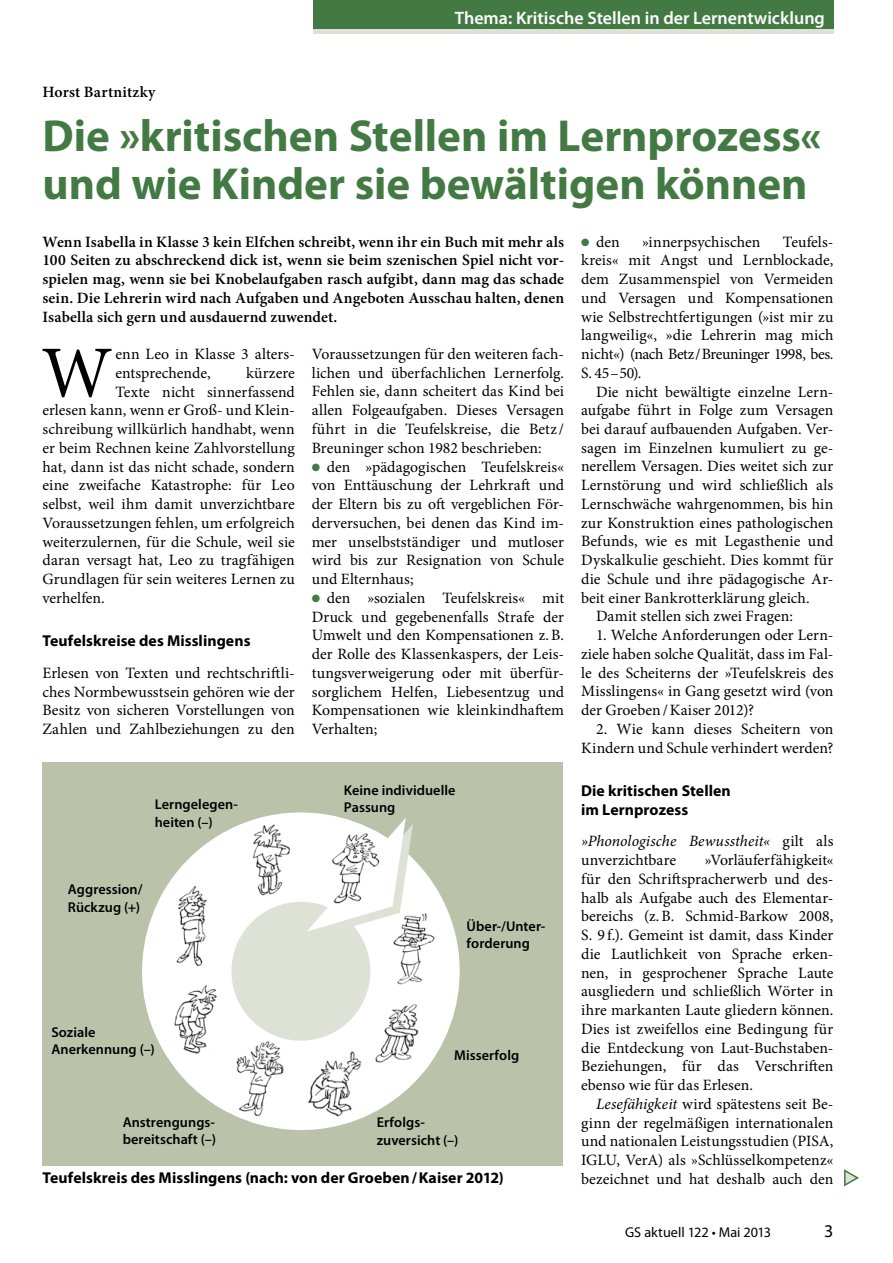
<style>
.page{position:relative;width:893px;height:1263px;background:#fff}
.page>*{position:absolute;margin:0;border:0;box-sizing:border-box;transform-origin:0 0}
.t1{font:73.5px "Minion Pro";color:#000}
.t2{font:700 45px/48px "Myriad Pro";color:#437a44}
.t3{font:600 18px "Myriad Pro";color:#fff}
.t4{font:18px "Myriad Pro Regular 2";color:#000}
.t5{font:15.75px/18.8px "Minion Pro";color:#000;text-align:justify}
.t6{font:600 15.75px/18.8px "Minion Pro";letter-spacing:.005em;color:#000;text-align:justify}
.t7{font:700 15.75px/18.8px "Myriad Pro";letter-spacing:.005em;color:#000}
.t8{font:italic 15.75px/18.8px "Minion Pro";letter-spacing:.005em;color:#000}
.t9{font:600 14.25px/17.2px "Myriad Pro";letter-spacing:.005em;color:#000}
.t10{font:14.25px "Myriad Pro";color:#000}
.s1{font-style:normal}
.s2{color:#437a44}
.s3{font-style:italic}
</style>
<div class="page">
<div style="left:313px;top:0;width:520px;height:33px;background:#437a44"></div>
<hr style="left:313px;top:30px;width:520px;height:4px;background:#dee1d5">
<svg style="left:844px;top:1169px;width:15px;height:17px"></svg>
<div style="left:43px;top:762px;width:520px;height:403px;background:#bac3aa"></div>
<svg style="left:142px;top:812px;width:318px;height:319px"></svg>
<img style="left:234px;top:1042px;width:53px;height:74px">
<img style="left:172px;top:884px;width:48px;height:82px">
<img style="left:301px;top:1049px;width:66px;height:75px">
<img style="left:168px;top:983px;width:57px;height:71px">
<svg style="left:203px;top:1048px;width:18px;height:6px"></svg>
<img style="left:413px;top:910px;width:27px;height:77px">
<img style="left:370px;top:1004px;width:60px;height:68px">
<svg style="left:230px;top:818px;width:183px;height:224px;background:#e9eae5"></svg>
<p class="t3" style="left:455px;top:6px;width:372px">Thema: Kritische Stellen in der Lernentwicklung</p>
<p class="t6" style="left:43px;top:82px;width:115px">Horst Bartnitzky</p>
<h2 class="t2" style="left:43px;top:110px;width:780px">Die »kritischen Stellen im Lernprozess« und wie Kinder sie bewältigen können</h2>
<p class="t6" style="left:43px;top:232px;width:523px">Wenn Isabella in Klasse 3 kein Elfchen schreibt, wenn ihr ein Buch mit mehr als 100 Seiten zu abschreckend dick ist, wenn sie beim szenischen Spiel nicht vor&shy;spielen mag, wenn sie bei Knobelaufgaben rasch aufgibt, dann mag das schade sein. Die Lehrerin wird nach Aufgaben und Angeboten Ausschau halten, denen Isabella sich gern und ausdauernd zuwendet.</p>
<h1 class="t1" style="left:41px;top:324px;width:73px">W</h1>
<p class="t5" style="left:115px;top:345px;width:181px">enn Leo in Klasse 3 alters&shy;entsprechende,</p>
<p class="t5" style="left:581px;top:232px;width:254px;text-indent:202px">Teufels&shy;kreis« mit Angst und Lernblockade, dem Zusammenspiel von Vermeiden und Versagen und Kompensationen wie Selbstrechtfertigungen (»ist mir zu langweilig«, »die Lehrerin mag mich nicht«) (nach Betz / Breuninger 1998, bes.<br>S. 45 – 50).</p>
<p class="t5" style="left:596px;top:382px;width:239px">Die nicht bewältigte einzelne Lern-</p>
<p class="t5" style="left:581px;top:401px;width:254px">aufgabe führt in Folge zum Versagen</p>
<p class="t5" style="left:581px;top:420px;width:254px">bei darauf aufbauenden Aufgaben. Ver-</p>
<p class="t5" style="left:581px;top:438px;width:254px">sagen im Einzelnen kumuliert zu ge-</p>
<p class="t5" style="left:581px;top:457px;width:254px">nerellem Versagen. Dies weitet sich zur</p>
<p class="t5" style="left:581px;top:476px;width:254px">Lernstörung und wird schließlich als</p>
<p class="t5" style="left:581px;top:495px;width:254px">Lernschwäche wahrgenommen, bis hin</p>
<p class="t5" style="left:581px;top:513px;width:254px">zur Konstruktion eines pathologischen</p>
<p class="t5" style="left:581px;top:532px;width:254px">Befunds, wie es mit Legasthenie und</p>
<p class="t5" style="left:581px;top:551px;width:254px">Dyskalkulie geschieht. Dies kommt für</p>
<p class="t5" style="left:581px;top:570px;width:254px">die Schule und ihre pädagogische Ar-</p>
<p class="t5" style="left:581px;top:588px;width:230px">beit einer Bankrotterklärung gleich.</p>
<p class="t5" style="left:596px;top:607px;width:198px">Damit stellen sich zwei Fragen:</p>
<p class="t5" style="left:581px;top:626px;width:254px;text-indent:15px">1. Welche Anforderungen oder Lern&shy;ziele haben solche Qualität, dass im Fal&shy;le des Scheiterns der »Teufelskreis des Misslingens« in Gang gesetzt wird (von der Groeben / Kaiser 2012)?</p>
<p class="t5" style="left:581px;top:719px;width:254px;text-align:right">2. Wie kann dieses Scheitern von<br>Kindern und Schule verhindert werden?</p>
<p class="t7" style="left:581px;top:781px;width:151px">Die kritischen Stellen im Lernprozess</p>
<p class="t8" style="left:581px;top:832px;width:254px">»Phonologische Bewusstheit« <span class="s1">gilt als unverzichtbare</span></p>
<p class="t5" style="left:581px;top:232px;width:40px"><span class="s2">●</span> den</p>
<p class="t5" style="left:642px;top:232px;width:120px">»innerpsychischen</p>
<p class="t5" style="left:312px;top:345px;width:254px">Voraussetzungen für den weiteren fach&shy;lichen und überfachlichen Lern erfolg.<br>Fehlen sie, dann scheitert das Kind bei allen Folgeaufgaben. Dieses Versagen führt in die Teufelskreise, die Betz / Breuninger schon 1982 beschrieben:</p>
<p class="t5" style="left:312px;top:457px;width:254px"><span class="s2">●</span> den »pädagogischen Teufelskreis« von Enttäuschung der Lehrkraft und der Eltern bis zu oft vergeblichen För&shy;derversuchen, bei denen das Kind im&shy;mer unselbstständiger und mutloser wird bis zur Resignation von Schule und Elternhaus;</p>
<p class="t5" style="left:312px;top:588px;width:254px"><span class="s2">●</span> den »sozialen Teufelskreis« mit Druck und gegebenenfalls Strafe der Umwelt und den Kompensationen z. B. der Rolle des Klassenkaspers, der Leis&shy;tungsverweigerung oder mit überfür&shy;sorglichem Helfen, Liebesentzug und Kompensationen wie kleinkindhaftem Verhalten;</p>
<p class="t5" style="left:246px;top:363px;width:50px">kürzere</p>
<p class="t5" style="left:115px;top:382px;width:181px">Texte nicht sinnerfassend</p>
<p class="t5" style="left:43px;top:401px;width:254px">erlesen kann, wenn er Groß- und Klein-</p>
<p class="t5" style="left:43px;top:420px;width:254px">schreibung willkürlich handhabt, wenn</p>
<p class="t5" style="left:43px;top:438px;width:254px">er beim Rechnen keine Zahlvorstellung</p>
<p class="t5" style="left:43px;top:457px;width:254px">hat, dann ist das nicht schade, sondern</p>
<p class="t5" style="left:43px;top:476px;width:254px">eine zweifache Katastrophe: für Leo</p>
<p class="t5" style="left:43px;top:495px;width:254px">selbst, weil ihm damit unverzichtbare</p>
<p class="t5" style="left:43px;top:513px;width:254px">Voraussetzungen fehlen, um erfolgreich</p>
<p class="t5" style="left:43px;top:532px;width:254px">weiterzulernen, für die Schule, weil sie</p>
<p class="t5" style="left:43px;top:551px;width:254px">daran versagt hat, Leo zu tragfähigen</p>
<p class="t5" style="left:43px;top:570px;width:254px">Grundlagen für sein weiteres Lernen zu</p>
<p class="t5" style="left:43px;top:588px;width:64px">verhelfen.</p>
<p class="t7" style="left:43px;top:631px;width:209px">Teufelskreise des Misslingens</p>
<p class="t5" style="left:43px;top:663px;width:254px">Erlesen von Texten und rechtschriftli&shy;ches Normbewusstsein gehören wie der Besitz von sicheren Vorstellungen von Zahlen und Zahlbeziehungen zu den</p>
<p class="t9" style="left:344px;top:781px;width:113px">Keine individuelle<br>Passung</p>
<p class="t9" style="left:155px;top:795px;width:85px">Lerngelegen&shy;heiten (–)</p>
<p class="t5" style="left:581px;top:851px;width:254px;text-indent:124px">»Vorläuferfähigkeit« für den Schriftspracherwerb und des&shy;halb als Aufgabe auch des Elementar&shy;bereichs (z. B. Schmid-Barkow 2008, S. 9 f.). Gemeint ist damit, dass Kinder die Lautlichkeit von Sprache erken&shy;nen, in gesprochener Sprache Laute ausgliedern und schließlich Wörter in ihre markanten Laute gliedern können.<br>Dies ist zweifellos eine Bedingung für die Entdeckung von Laut-Buchstaben-Beziehungen, für das Verschriften ebenso wie für das Erlesen.</p>
<p class="t5" style="left:581px;top:1094px;width:254px;text-indent:15px"><span class="s3">Lesefähigkeit</span> wird spätestens seit Be&shy;ginn der regelmäßigen internationalen und nationalen Leistungsstudien (PISA, IGLU, VerA) als »Schlüsselkompetenz« bezeichnet und hat deshalb auch den</p>
<p class="t9" style="left:68px;top:881px;width:76px">Aggression/<br>Rückzug (+)</p>
<p class="t9" style="left:467px;top:917px;width:80px">Über-/Unter&shy;forderung</p>
<p class="t9" style="left:51px;top:1023px;width:105px">Soziale<br>Anerkennung (–)</p>
<p class="t9" style="left:454px;top:1046px;width:67px">Misserfolg</p>
<p class="t9" style="left:377px;top:1113px;width:83px">Erfolgs&shy;zuversicht (–)</p>
<p class="t9" style="left:123px;top:1113px;width:95px">Anstrengungs&shy;bereitschaft (–)</p>
<p class="t7" style="left:43px;top:1168px;width:463px">Teufelskreis des Misslingens (nach: von der Groeben / Kaiser 2012)</p>
<p class="t10" style="left:625px;top:1223px;width:148px">GS aktuell 122 • Mai 2013</p>
<p class="t4" style="left:824px;top:1220px;width:11px">3</p>
</div>
